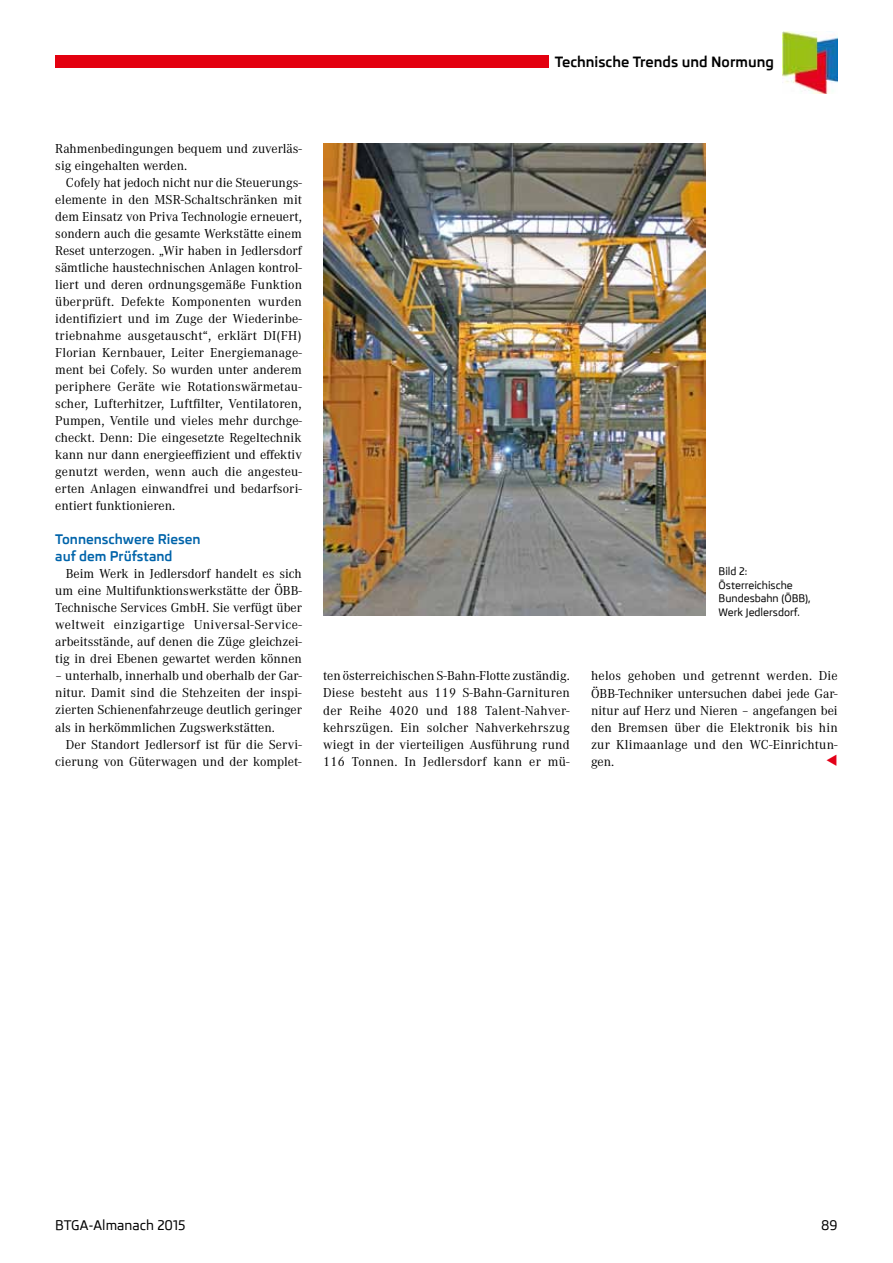
<style>
.page{position:relative;width:893px;height:1263px;background:#fff}
.page>*{position:absolute;margin:0;border:0;box-sizing:border-box;transform-origin:0 0}
.t1{font:700 14.4px "Skoda Pro";color:#000}
.t2{font:13.5px/17px "Corporate A";color:#000;text-align:justify}
.t3{font:700 13.5px/17px "Skoda Pro";color:#0064aa}
.t4{font:500 13.5px "Skoda Pro";color:#000}
.t5{font:500 10.5px/13.5px "Skoda Pro";color:#000}
</style>
<div class="page">
<div style="left:55px;top:56px;width:494px;height:12px;background:#e3000f"></div>
<img style="left:783px;top:32px;width:55px;height:61px">
<img style="left:323px;top:144px;width:383px;height:471px">
<p class="t1" style="left:555px;top:53px;width:221px">Technische Trends und Normung</p>
<p class="t2" style="left:55px;top:140px;width:248px">Rahmenbedingungen bequem und zuverläs&shy;sig eingehalten werden.</p>
<p class="t2" style="left:55px;top:174px;width:248px;text-indent:11px">Cofely hat jedoch nicht nur die Steuerungs&shy;elemente in den MSR-Schaltschränken mit dem Einsatz von Priva Technologie erneuert, sondern auch die gesamte Werkstätte einem Reset unterzogen. „Wir haben in Jedlersdorf sämtliche haustechnischen Anlagen kontrol&shy;liert und deren ordnungsgemäße Funktion überprüft. Defekte Komponenten wurden identifiziert und im Zuge der Wiederinbe&shy;triebnahme ausgetauscht“, erklärt DI(FH)<br>Florian Kernbauer, Leiter Energiemanage&shy;ment bei Cofely. So wurden unter anderem periphere Geräte wie Rotationswärmetau&shy;scher, Lufterhitzer, Luftfilter, Ventilatoren, Pumpen, Ventile und vieles mehr durchge&shy;checkt. Denn: Die eingesetzte Regeltechnik kann nur dann energieeffizient und effektiv genutzt werden, wenn auch die angesteu&shy;erten Anlagen einwandfrei und bedarfsori&shy;entiert funktionieren.</p>
<p class="t3" style="left:55px;top:531px;width:147px">Tonnenschwere Riesen auf dem Prüfstand</p>
<p class="t2" style="left:55px;top:566px;width:248px;text-indent:11px">Beim Werk in Jedlersdorf handelt es sich um eine Multifunktionswerkstätte der ÖBB-Technische Services GmbH. Sie verfügt über weltweit einzigartige Universal-Service&shy;arbeitsstände, auf denen die Züge gleichzei&shy;tig in drei Ebenen gewartet werden können</p>
<p class="t2" style="left:55px;top:668px;width:248px">– unterhalb, innerhalb und oberhalb der Gar&shy;nitur. Damit sind die Stehzeiten der inspi&shy;zierten Schienenfahrzeuge deutlich geringer als in herkömmlichen Zugswerkstätten.</p>
<p class="t2" style="left:55px;top:736px;width:248px;text-align:right">Der Standort Jedlersorf ist für die Servi&shy;cierung von Güterwagen und der komplet-</p>
<p class="t5" style="left:719px;top:565px;width:94px">Bild 2:<br>Österreichische<br>Bundesbahn (ÖBB),<br>Werk Jedlersdorf.</p>
<p class="t2" style="left:323px;top:668px;width:248px">ten österreichischen S-Bahn-Flotte zuständig.<br>Diese besteht aus 119 S-Bahn-Garnituren der Reihe 4020 und 188 Talent-Nahver&shy;kehrszügen. Ein solcher Nahverkehrszug wiegt in der vierteiligen Ausführung rund 116 Tonnen. In Jedlersdorf kann er mü-</p>
<p class="t2" style="left:591px;top:668px;width:248px">helos gehoben und getrennt werden. Die ÖBB-Techniker untersuchen dabei jede Gar&shy;nitur auf Herz und Nieren – angefangen bei den Bremsen über die Elektronik bis hin zur Klimaanlage und den WC-Einrichtun&shy;gen.</p>
<p class="t4" style="left:55px;top:1217px;width:132px">BTGA-Almanach 2015</p>
<p class="t4" style="left:821px;top:1217px;width:18px">89</p>
</div>
